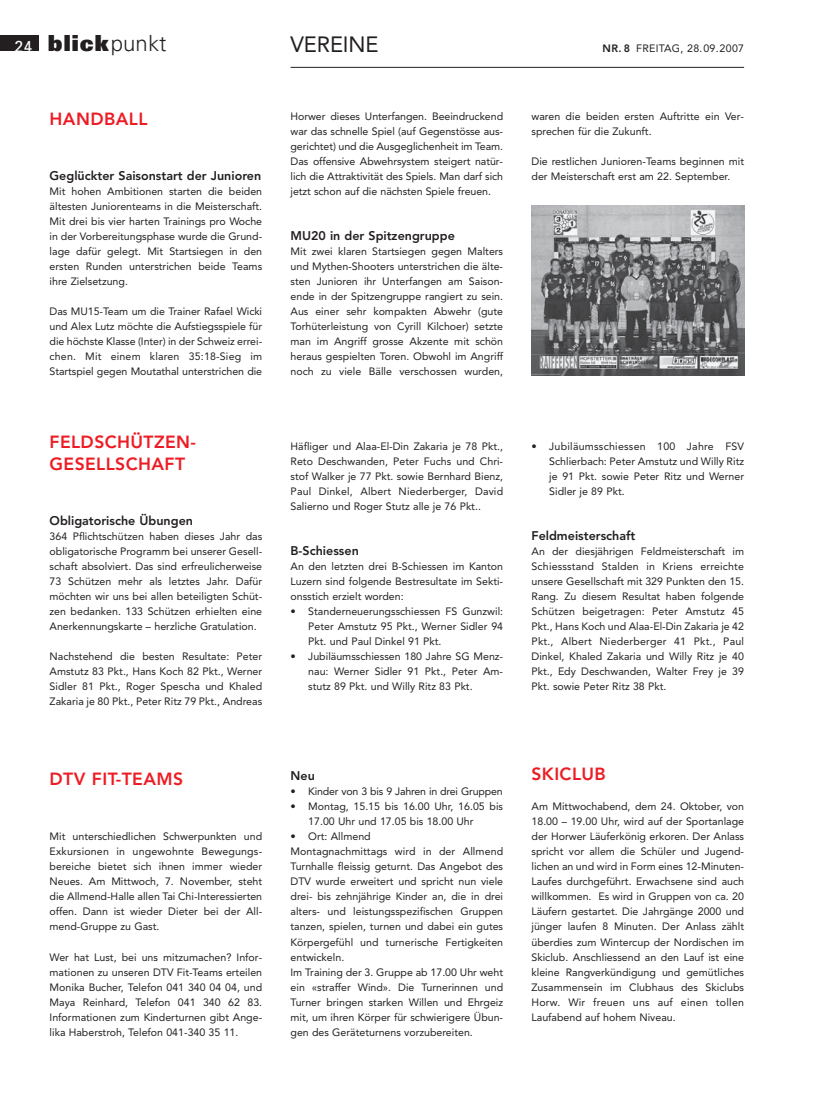
<style>
.page{position:relative;width:815px;height:1099px;background:#fff}
.page>*{position:absolute;margin:0;border:0;box-sizing:border-box;transform-origin:0 0}
.t1{font:900 22.12px "Univers";letter-spacing:.05em;color:#231f20}
.t2{font:22px "Avenir";letter-spacing:-.005em;color:#231f20}
.t3{font:800 17.5px/22.5px "Avenir";letter-spacing:.025em;color:#ed1c24}
.t4{font:800 12.5px "Avenir";color:#231f20}
.t5{font:10.62px/15px "Avenir";color:#231f20;text-align:justify}
.t6{font:10.62px "Avenir";letter-spacing:.025em;color:#231f20}
.s1{font-weight:400;font-size:15.88px;color:#fff}
.s2{font-weight:300}
.s3{font-weight:800}
</style>
<div class="page">
<div style="left:0;top:35px;width:39px;height:16px;background:#231f20"></div>
<hr style="left:291px;top:67px;width:453px;height:1px;background:#231f20">
<img style="left:531px;top:206px;width:213px;height:170px">
<h1 class="t1" style="left:15px;top:29px;width:154px"><span class="s1">24</span> blick<span class="s2">punkt</span></h1>
<h2 class="t2" style="left:291px;top:34px;width:89px">VEREINE</h2>
<p class="t6" style="left:603px;top:43px;width:143px"><span class="s3">NR. 8</span> FREITAG, 28.09.2007</p>
<h3 class="t3" style="left:50px;top:108px;width:99px">HANDBALL</h3>
<p class="t4" style="left:50px;top:170px;width:213px">Geglückter Saisonstart der Junioren</p>
<p class="t5" style="left:50px;top:184px;width:214px">Mit hohen Ambitionen starten die beiden ältesten Juniorenteams in die Meisterschaft.<br>Mit drei bis vier harten Trainings pro Woche in der Vorbereitungsphase wurde die Grund - lage dafür gelegt. Mit Startsiegen in den ersten Runden unterstrichen beide Teams ihre Zielsetzung.</p>
<p class="t5" style="left:50px;top:304px;width:214px">Das MU15-Team um die Trainer Rafael Wicki und Alex Lutz möchte die Aufstiegsspiele für die höchste Klasse (Inter) in der Schweiz errei&shy;chen. Mit einem klaren 35:18-Sieg im Startspiel gegen Moutathal unterstrichen die</p>
<h3 class="t3" style="left:50px;top:431px;width:148px">FELDSCHÜTZEN-<br>GESELLSCHAFT</h3>
<p class="t4" style="left:50px;top:515px;width:145px">Obligatorische Übungen</p>
<p class="t5" style="left:50px;top:529px;width:214px">364 Pflichtschützen haben dieses Jahr das obligatorische Programm bei unserer Gesell - schaft absolviert. Das sind erfreulicherweise 73 Schützen mehr als letztes Jahr. Dafür möchten wir uns bei allen beteiligten Schüt - zen bedanken. 133 Schützen erhielten eine Anerkennungskarte – herzliche Gratulation.</p>
<p class="t5" style="left:50px;top:649px;width:214px">Nachstehend die besten Resultate: Peter Amstutz 83 Pkt., Hans Koch 82 Pkt., Werner Sidler 81 Pkt., Roger Spescha und Khaled Zakaria je 80 Pkt., Peter Ritz 79 Pkt., Andreas</p>
<h3 class="t3" style="left:50px;top:769px;width:135px">DTV FIT-TEAMS</h3>
<p class="t5" style="left:50px;top:829px;width:214px">Mit unterschiedlichen Schwerpunkten und Exkursionen in ungewohnte Bewegungs - berei che bietet sich ihnen immer wieder Neues. Am Mittwoch, 7. November, steht die Allmend-Halle allen Tai Chi-Interessierten offen. Dann ist wieder Dieter bei der All - mend-Gruppe zu Gast.</p>
<p class="t5" style="left:50px;top:949px;width:214px">Wer hat Lust, bei uns mitzumachen? Infor - mationen zu unseren DTV Fit-Teams erteilen Monika Bucher, Telefon 041 340 04 04, und Maya Reinhard, Telefon 041 340 62 83.<br>Informationen zum Kinderturnen gibt Ange - lika Haberstroh, Telefon 041-340 35 11.</p>
<p class="t5" style="left:291px;top:109px;width:214px">Horwer dieses Unterfangen. Beeindruckend war das schnelle Spiel (auf Gegenstösse aus&shy;gerichtet) und die Ausgeglichenheit im Team.<br>Das offensive Abwehrsystem steigert natür&shy;lich die Attraktivität des Spiels. Man darf sich jetzt schon auf die nächsten Spiele freuen.</p>
<p class="t4" style="left:291px;top:230px;width:166px">MU20 in der Spitzengruppe</p>
<p class="t5" style="left:291px;top:244px;width:214px">Mit zwei klaren Startsiegen gegen Malters und Mythen-Shooters unterstrichen die älte&shy;sten Junioren ihr Unterfangen am Saison - ende in der Spitzengruppe rangiert zu sein.<br>Aus einer sehr kompakten Abwehr (gute Torhüterleistung von Cyrill Kilchoer) setzte man im Angriff grosse Akzente mit schön heraus gespielten Toren. Obwohl im Angriff noch zu viele Bälle verschossen wurden,</p>
<p class="t5" style="left:291px;top:439px;width:214px">Häfliger und Alaa-El-Din Zakaria je 78 Pkt., Reto Deschwanden, Peter Fuchs und Chri - stof Walker je 77 Pkt. sowie Bernhard Bienz, Paul Dinkel, Albert Niederberger, David Salierno und Roger Stutz alle je 76 Pkt..</p>
<p class="t4" style="left:291px;top:545px;width:70px">B-Schiessen</p>
<p class="t5" style="left:291px;top:559px;width:214px">An den letzten drei B-Schiessen im Kanton Luzern sind folgende Bestresultate im Sek ti - ons stich erzielt worden:</p>
<p class="t5" style="left:308px;top:604px;width:196px;text-indent:-18px">• Standerneuerungsschiessen FS Gunzwil:<br>Peter Amstutz 95 Pkt., Werner Sidler 94<br>Pkt. und Paul Dinkel 91 Pkt.</p>
<p class="t5" style="left:308px;top:649px;width:196px;text-indent:-18px">• Jubiläumsschiessen 180 Jahre SG Menz - nau: Werner Sidler 91 Pkt., Peter Am - stutz 89 Pkt. und Willy Ritz 83 Pkt.</p>
<p class="t5" style="left:531px;top:109px;width:214px">waren die beiden ersten Auftritte ein Ver - sprechen für die Zukunft.</p>
<p class="t5" style="left:531px;top:154px;width:214px">Die restlichen Junioren-Teams beginnen mit der Meisterschaft erst am 22. September.</p>
<p class="t5" style="left:549px;top:439px;width:196px;text-indent:-18px">• Jubiläumsschiessen 100 Jahre FSV Schlier bach: Peter Amstutz und Willy Ritz je 91 Pkt. sowie Peter Ritz und Werner Sidler je 89 Pkt.</p>
<p class="t4" style="left:531px;top:530px;width:105px">Feldmeisterschaft</p>
<p class="t5" style="left:531px;top:544px;width:214px">An der diesjährigen Feldmeisterschaft im Schiess stand Stalden in Kriens erreichte unsere Gesellschaft mit 329 Punkten den 15.<br>Rang. Zu diesem Resultat haben folgende Schützen beigetragen: Peter Amstutz 45<br>Pkt., Hans Koch und Alaa-El-Din Zakaria je 42<br>Pkt., Albert Niederberger 41 Pkt., Paul Dinkel, Khaled Zakaria und Willy Ritz je 40<br>Pkt., Edy Deschwanden, Walter Frey je 39<br>Pkt. sowie Peter Ritz 38 Pkt.</p>
<p class="t4" style="left:291px;top:770px;width:26px">Neu</p>
<p class="t5" style="left:291px;top:784px;width:214px">• Kinder von 3 bis 9 Jahren in drei Grup pen</p>
<p class="t5" style="left:308px;top:799px;width:196px;text-indent:-18px">• Montag, 15.15 bis 16.00 Uhr, 16.05 bis<br>17.00 Uhr und 17.05 bis 18.00 Uhr</p>
<p class="t5" style="left:291px;top:829px;width:214px;text-align:left">• Ort: Allmend<br>Montagnachmittags wird in der Allmend Turnhalle fleissig geturnt. Das Angebot des DTV wurde erweitert und spricht nun viele drei- bis zehnjährige Kinder an, die in drei alters- und leistungsspezifischen Gruppen tanzen, spielen, turnen und dabei ein gutes Körpergefühl und turnerische Fertigkeiten entwickeln.<br>Im Training der 3. Gruppe ab 17.00 Uhr weht ein «straffer Wind». Die Turnerinnen und Turner bringen starken Willen und Ehrgeiz mit, um ihren Körper für schwierigere Übun&shy;gen des Geräteturnens vorzubereiten.</p>
<h3 class="t3" style="left:531px;top:763px;width:76px">SKICLUB</h3>
<p class="t5" style="left:531px;top:799px;width:214px">Am Mittwochabend, dem 24. Oktober, von 18.00 – 19.00 Uhr, wird auf der Sportanlage der Horwer Läuferkönig erkoren. Der Anlass spricht vor allem die Schüler und Jugend - lichen an und wird in Form eines 12-Minuten-Laufes durchgeführt. Erwachsene sind auch willkommen. Es wird in Gruppen von ca. 20<br>Läufern gestartet. Die Jahrgänge 2000 und jünger laufen 8 Minuten. Der An lass zählt überdies zum Wintercup der Nor di schen im Skiclub. Anschliessend an den Lauf ist eine kleine Rangverkündigung und ge müt liches Zusammensein im Clubhaus des Ski clubs Horw. Wir freuen uns auf einen tollen Laufabend auf hohem Niveau.</p>
</div>
